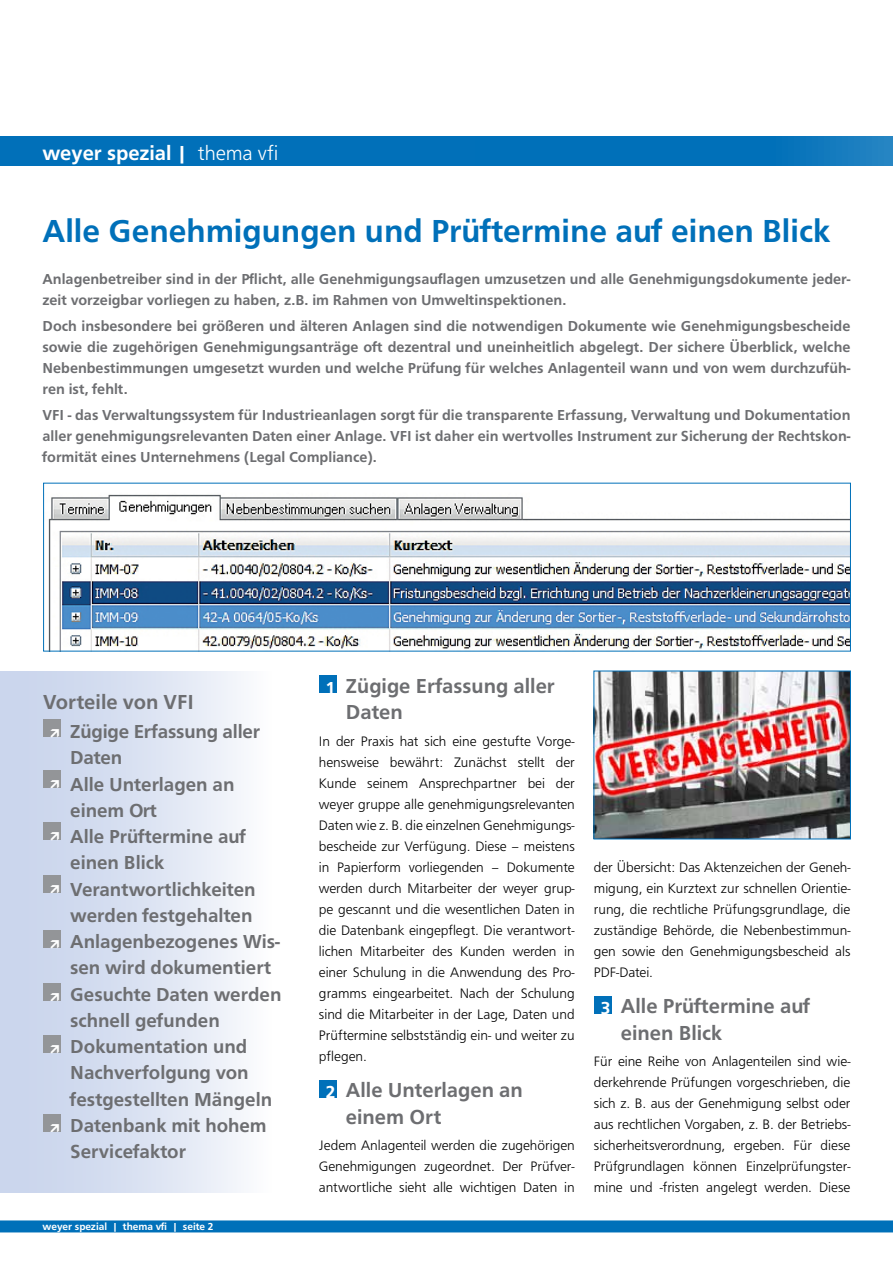
<style>
.page{position:relative;width:893px;height:1263px;background:#fff}
.page>*{position:absolute;margin:0;border:0;box-sizing:border-box;transform-origin:0 0}
.t1{font:500 33px "Front Page";color:#0070b9}
.t2{font:500 21px/26.2px "Front Page";color:#6d6e71}
.t3{font:500 21px "Front Page";color:#fff}
.t4{font:500 19.5px/26.2px "Front Page";color:#6d6e71}
.t5{font:500 15px/21px "Front Page";color:#6d6e71;text-align:justify}
.t6{font:300 14.25px/21px "Front Page";color:#000;text-align:justify}
.t7{font:500 10.5px "Front Page";color:#fff}
.s1{font-weight:300}
.s2{font-size:18px;color:#fff}
</style>
<div class="page">
<div style="left:0;top:671px;width:319px;height:522px;background:linear-gradient(to right,#c2cfe9,#fff)"></div>
<div style="left:43px;top:720px;width:18px;height:17px;background:#939598"></div>
<div style="left:43px;top:770px;width:18px;height:18px;background:#939598"></div>
<div style="left:43px;top:822px;width:18px;height:18px;background:#939598"></div>
<div style="left:43px;top:875px;width:18px;height:18px;background:#939598"></div>
<div style="left:43px;top:930px;width:18px;height:18px;background:#939598"></div>
<div style="left:43px;top:983px;width:18px;height:18px;background:#939598"></div>
<div style="left:43px;top:1035px;width:18px;height:18px;background:#939598"></div>
<div style="left:43px;top:1114px;width:18px;height:18px;background:#939598"></div>
<div style="left:319px;top:676px;width:17px;height:17px;background:#0070b9"></div>
<div style="left:319px;top:1080px;width:17px;height:17px;background:#0070b9"></div>
<div style="left:594px;top:996px;width:17px;height:17px;background:#0070b9"></div>
<div style="left:0;top:1220px;width:893px;height:12px;background:#0070b9"></div>
<div style="left:0;top:136px;width:893px;height:30px;background:#0070b9"></div>
<img style="left:48px;top:494px;width:801px;height:155px">
<img style="left:596px;top:673px;width:253px;height:164px">
<div style="left:594px;top:671px;width:257px;height:168px;border:1px solid #0070b9"></div>
<h2 class="t3" style="left:43px;top:140px;width:237px">weyer spezial | <span class="s1">thema vfi</span></h2>
<h1 class="t1" style="left:43px;top:212px;width:789px">Alle Genehmigungen und Prüftermine auf einen Blick</h1>
<p class="t5" style="left:43px;top:268px;width:809px">Anlagenbetreiber sind in der Pflicht, alle Genehmigungsauflagen umzusetzen und alle Genehmigungsdokumente jeder&shy;zeit vorzeigbar vorliegen zu haben, z.B. im Rahmen von Umweltinspektionen.</p>
<p class="t5" style="left:43px;top:315px;width:809px">Doch insbesondere bei größeren und älteren Anlagen sind die notwendigen Dokumente wie Genehmigungsbescheide sowie die zugehörigen Genehmigungsanträge oft dezentral und uneinheitlich abgelegt. Der sichere Überblick, welche Nebenbestimmungen umgesetzt wurden und welche Prüfung für welches Anlagenteil wann und von wem durchzufüh&shy;ren ist, fehlt.</p>
<p class="t5" style="left:43px;top:405px;width:809px">VFI - das Verwaltungssystem für Industrieanlagen sorgt für die transparente Erfassung, Verwaltung und Dokumentation aller genehmigungsrelevanten Daten einer Anlage. VFI ist daher ein wertvolles Instrument zur Sicherung der Rechtskon&shy;formität eines Unternehmens (Legal Compliance).</p>
<h2 class="t2" style="left:43px;top:689px;width:152px">Vorteile von VFI</h2>
<p class="t4" style="left:70px;top:718px;width:213px">Zügige Erfassung aller<br>Daten<br>Alle Unterlagen an einem Ort<br>Alle Prüftermine auf einen Blick<br>Verantwortlichkeiten werden festgehalten<br>Anlagenbezogenes Wis&shy;sen wird dokumentiert<br>Gesuchte Daten werden schnell gefunden<br>Dokumentation und<br>Nachverfolgung von festgestellten Mängeln<br>Datenbank mit hohem<br>Servicefaktor</p>
<p class="t7" style="left:43px;top:1220px;width:172px">weyer spezial | thema vfi | seite 2</p>
<h2 class="t2" style="left:346px;top:673px;width:210px;text-indent:-20px"><span class="s2">1</span> Zügige Erfassung aller<br>Daten</h2>
<p class="t6" style="left:319px;top:730px;width:257px">In der Praxis hat sich eine gestufte Vorge&shy;hensweise bewährt: Zunächst stellt der Kunde seinem Ansprechpartner bei der weyer gruppe alle genehmigungsrelevanten Daten wie z. B. die einzelnen Genehmigungs&shy;bescheide zur Verfügung. Diese – meistens in Papierform vorliegenden – Dokumente werden durch Mitarbeiter der weyer grup&shy;pe gescannt und die wesentlichen Daten in die Datenbank eingepflegt. Die verantwort&shy;lichen Mitarbeiter des Kunden werden in einer Schulung in die Anwendung des Pro&shy;gramms eingearbeitet. Nach der Schulung sind die Mitarbeiter in der Lage, Daten und Prüftermine selbstständig ein- und weiter zu pflegen.</p>
<h2 class="t2" style="left:346px;top:1077px;width:178px;text-indent:-20px"><span class="s2">2</span> Alle Unterlagen an einem Ort</h2>
<p class="t6" style="left:319px;top:1135px;width:257px">Jedem Anlagenteil werden die zugehörigen Genehmigungen zugeordnet. Der Prüfver&shy;antwortliche sieht alle wichtigen Daten in</p>
<p class="t6" style="left:594px;top:856px;width:258px">der Übersicht: Das Aktenzeichen der Geneh&shy;migung, ein Kurztext zur schnellen Orientie&shy;rung, die rechtliche Prüfungsgrundlage, die zuständige Behörde, die Nebenbestimmun&shy;gen sowie den Genehmigungsbescheid als PDF-Datei.</p>
<h2 class="t2" style="left:621px;top:993px;width:191px;text-indent:-20px"><span class="s2">3</span> Alle Prüftermine auf einen Blick</h2>
<p class="t6" style="left:594px;top:1051px;width:258px">Für eine Reihe von Anlagenteilen sind wie&shy;derkehrende Prüfungen vorgeschrieben, die sich z. B. aus der Genehmigung selbst oder aus rechtlichen Vorgaben, z. B. der Betriebs&shy;sicherheitsverordnung, ergeben. Für diese Prüfgrundlagen können Einzelprüfungster&shy;mine und -fristen angelegt werden. Diese</p>
</div>
